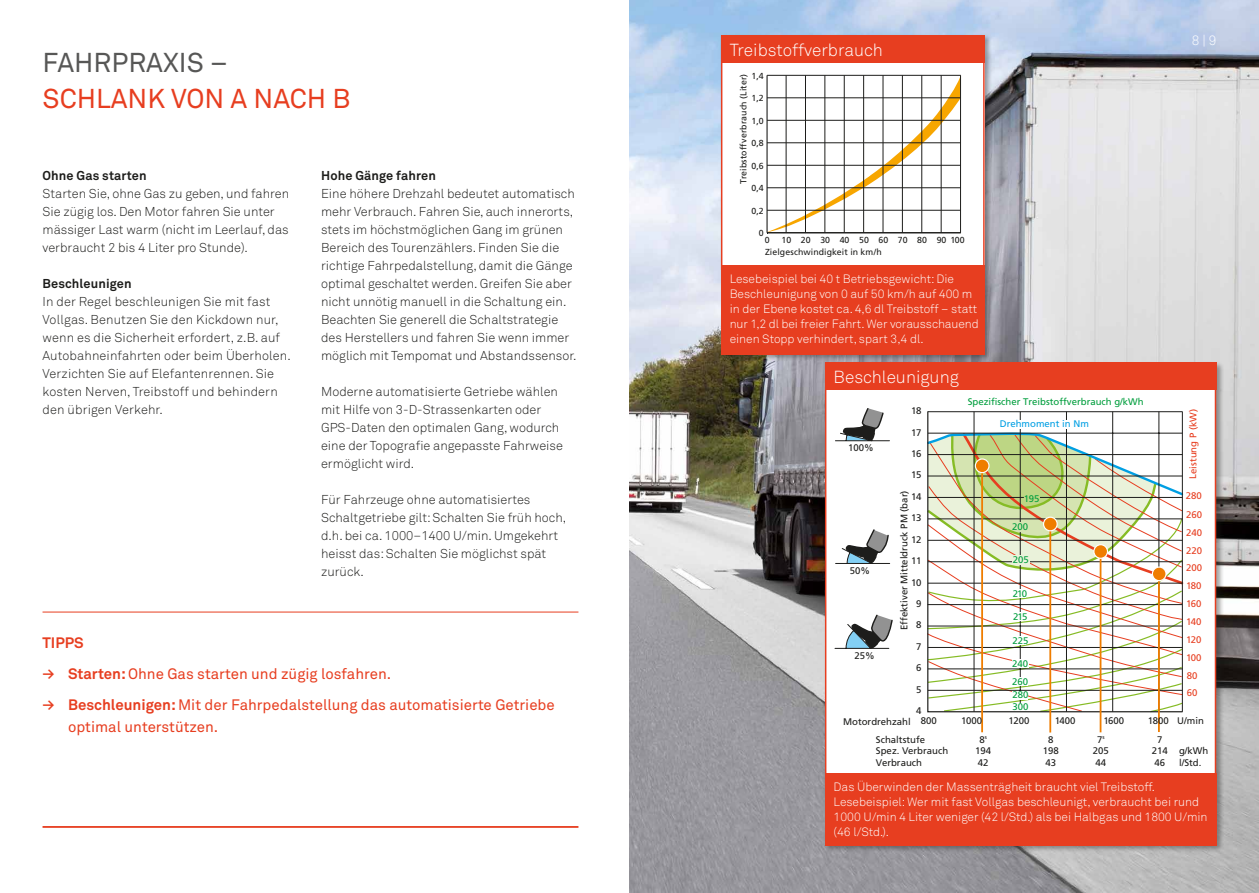
<style>
.page{position:relative;width:1259px;height:893px;background:#fff}
.page>*{position:absolute;margin:0;border:0;box-sizing:border-box;transform-origin:0 0}
.t1{font:27px "Akkurat";color:#e73e20}
.t2{font:27px "Akkurat";color:#575756}
.t3{font:300 17.25px "Akkurat";color:#fff}
.t4{font:15px/31px "Akkurat";color:#e73e20}
.t5{font:300 13.5px "Akkurat";color:#fff}
.t6{font:300 12.75px/18px "Akkurat";color:#1d1d1b}
.t7{font:700 12.75px "Akkurat";letter-spacing:.01em;color:#1d1d1b}
.t8{font:300 12px/15px "Akkurat";color:#fff}
.t9{font:9.6px "Frutiger";color:#1d1d1b}
.t10{font:9.6px/18.1px "Frutiger";color:#009e3d}
.t11{font:9.6px "Frutiger";color:#e73e20}
.t12{font:9.6px "Frutiger";color:#009fe3}
.t13{font:8.7px/11.6px "Frutiger";letter-spacing:.01em;color:#1d1d1b}
.s1{font-weight:700}
</style>
<div class="page">
<img style="left:629px;top:0;width:630px;height:893px">
<hr style="left:43px;top:612px;width:535px;height:1px;background:#e73e20">
<hr style="left:43px;top:826px;width:535px;height:2px;background:#e73e20">
<div style="left:719px;top:33px;width:273px;height:329px;background:#1d1d1b;opacity:.4"></div>
<div style="left:721px;top:43px;width:263px;height:230px;background:#fff"></div>
<div style="left:721px;top:35px;width:264px;height:28px;background:#e73e20"></div>
<div style="left:721px;top:35px;width:263px;height:235px;border:2px solid #e73e20"></div>
<svg style="left:766px;top:75px;width:194px;height:158px"></svg>
<hr style="left:960px;top:75px;width:1px;height:158px;background:#1d1d1b">
<div style="left:721px;top:265px;width:264px;height:89px;background:#e73e20"></div>
<div style="left:823px;top:361px;width:400px;height:492px;background:#1d1d1b;opacity:.4"></div>
<div style="left:825px;top:370px;width:390px;height:425px;background:#fff"></div>
<div style="left:825px;top:363px;width:391px;height:27px;background:#e73e20"></div>
<div style="left:825px;top:362px;width:391px;height:426px;border:2px solid #e73e20"></div>
<div style="left:825px;top:773px;width:391px;height:72px;background:#e73e20"></div>
<svg style="left:835px;top:529px;width:55px;height:35px"></svg>
<svg style="left:834px;top:614px;width:59px;height:35px"></svg>
<svg style="left:835px;top:408px;width:55px;height:33px"></svg>
<svg style="left:927px;top:411px;width:256px;height:302px"></svg>
<hr style="left:981px;top:467px;width:2px;height:265px;background:#ef7d00">
<hr style="left:1049px;top:525px;width:2px;height:207px;background:#ef7d00">
<hr style="left:1099px;top:553px;width:2px;height:179px;background:#ef7d00">
<div style="left:1094px;top:545px;width:13px;height:13px;background:#ef7d00;border-radius:50%"></div>
<div style="left:1093px;top:544px;width:15px;height:15px;border:1px solid #fff;border-radius:50%"></div>
<hr style="left:1158px;top:578px;width:1px;height:154px;background:#ef7d00">
<svg style="left:1152px;top:567px;width:14px;height:14px"></svg>
<div style="left:1151px;top:566px;width:15px;height:15px;border:1px solid #fff;border-radius:50%"></div>
<div style="left:1043px;top:517px;width:14px;height:14px;background:#ef7d00;border-radius:50%"></div>
<div style="left:1043px;top:517px;width:14px;height:14px;border:1px solid #fff;border-radius:50%"></div>
<svg style="left:975px;top:459px;width:14px;height:14px"></svg>
<div style="left:974px;top:458px;width:15px;height:15px;border:1px solid #fff;border-radius:50%"></div>
<h1 class="t2" style="left:43px;top:47px;width:187px">FAHRPRAXIS –</h1>
<h1 class="t1" style="left:43px;top:83px;width:309px">SCHLANK VON A NACH B</h1>
<p class="t7" style="left:43px;top:167px;width:106px">Ohne Gas starten</p>
<p class="t6" style="left:43px;top:185px;width:248px">Starten Sie, ohne Gas zu geben, und fahren Sie zügig los. Den Motor fahren Sie unter mässiger Last warm (nicht im Leerlauf, das verbraucht 2 bis 4 Liter pro Stunde).</p>
<p class="t7" style="left:43px;top:275px;width:91px">Beschleunigen</p>
<p class="t6" style="left:43px;top:293px;width:250px">In der Regel beschleunigen Sie mit fast Vollgas. Benutzen Sie den Kickdown nur, wenn es die Sicherheit erfordert, z.B. auf Autobahneinfahrten oder beim Überholen.<br>Verzichten Sie auf Elefantenrennen. Sie kosten Nerven, Treibstoff und behindern den übrigen Verkehr.</p>
<p class="t7" style="left:321px;top:168px;width:116px">Hohe Gänge fahren</p>
<p class="t6" style="left:321px;top:185px;width:257px">Eine höhere Drehzahl bedeutet automatisch mehr Verbrauch. Fahren Sie, auch innerorts, stets im höchstmöglichen Gang im grünen Bereich des Tourenzählers. Finden Sie die richtige Fahrpedalstellung, damit die Gänge optimal geschaltet werden. Greifen Sie aber nicht unnötig manuell in die Schaltung ein.<br>Beachten Sie generell die Schaltstrategie des Herstellers und fahren Sie wenn immer möglich mit Tempomat und Abstandssensor.</p>
<p class="t6" style="left:321px;top:383px;width:243px">Moderne automatisierte Getriebe wählen mit Hilfe von 3-D-Strassenkarten oder GPS-Daten den optimalen Gang, wodurch eine der Topografie angepasste Fahrweise ermöglicht wird.</p>
<p class="t6" style="left:321px;top:491px;width:247px">Für Fahrzeuge ohne automatisiertes Schaltgetriebe gilt: Schalten Sie früh hoch, d.h. bei ca. 1000–1400 U/min. Umgekehrt heisst das: Schalten Sie möglichst spät zurück.</p>
<p class="t4" style="left:43px;top:627px;width:514px"><span class="s1">TIPPS<br>≥ Starten:</span> Ohne Gas starten und zügig losfahren.<br><span class="s1">≥ Beschleunigen:</span> Mit der Fahrpedalstellung das automatisierte Getriebe</p>
<p class="t4" style="left:68px;top:712px;width:152px">optimal unterstützen.</p>
<h2 class="t3" style="left:729px;top:39px;width:155px">Treibstoffverbrauch</h2>
<p class="t13" style="left:751px;top:70px;width:14px">1,4</p>
<p class="t13" style="left:737px;top:184px;width:111px;rotate:-90deg">Treibstoffverbrauch (Liter)</p>
<p class="t13" style="left:751px;top:92px;width:14px">1,2</p>
<p class="t13" style="left:751px;top:115px;width:14px">1,0</p>
<p class="t13" style="left:751px;top:137px;width:14px">0,8</p>
<p class="t13" style="left:751px;top:160px;width:14px">0,6</p>
<p class="t13" style="left:751px;top:182px;width:14px">0,4</p>
<p class="t13" style="left:751px;top:205px;width:14px">0,2</p>
<p class="t13" style="left:759px;top:227px;width:6px">0</p>
<p class="t13" style="left:764px;top:234px;width:6px">0</p>
<p class="t13" style="left:765px;top:234px;width:201px;text-indent:17px">10 20 30 40 50 60 70 80 90 100<br>Zielgeschwindigkeit in km/h</p>
<p class="t8" style="left:729px;top:272px;width:251px">Lesebeispiel bei 40 t Betriebsgewicht: Die Beschleunigung von 0 auf 50 km/h auf 400 m in der Ebene kostet ca. 4,6 dl Treibstoff – statt nur 1,2 dl bei freier Fahrt. Wer vorausschauend einen Stopp verhindert, spart 3,4 dl.</p>
<h2 class="t3" style="left:833px;top:367px;width:127px">Beschleunigung</h2>
<p class="t9" style="left:848px;top:442px;width:27px">100%</p>
<p class="t9" style="left:850px;top:565px;width:22px">50%</p>
<p class="t9" style="left:854px;top:650px;width:22px">25%</p>
<p class="t9" style="left:911px;top:405px;width:12px">18</p>
<p class="t9" style="left:911px;top:426px;width:12px">17</p>
<p class="t9" style="left:911px;top:448px;width:12px">16</p>
<p class="t9" style="left:911px;top:469px;width:12px">15</p>
<p class="t9" style="left:898px;top:630px;width:141px;rotate:-90deg">Effektiver Mitteldruck PM (bar)</p>
<p class="t9" style="left:911px;top:491px;width:12px">14</p>
<p class="t9" style="left:911px;top:512px;width:12px">13</p>
<p class="t9" style="left:911px;top:534px;width:12px">12</p>
<p class="t9" style="left:911px;top:555px;width:12px">11</p>
<p class="t9" style="left:911px;top:576px;width:12px">10</p>
<p class="t9" style="left:916px;top:598px;width:7px">9</p>
<p class="t9" style="left:916px;top:619px;width:7px">8</p>
<p class="t9" style="left:916px;top:641px;width:7px">7</p>
<p class="t9" style="left:916px;top:662px;width:7px">6</p>
<p class="t9" style="left:916px;top:684px;width:7px">5</p>
<p class="t9" style="left:916px;top:705px;width:7px">4</p>
<p class="t10" style="left:967px;top:393px;width:178px">Spezifischer Treibstoffverbrauch g/kWh</p>
<p class="t12" style="left:999px;top:418px;width:91px">Drehmoment in Nm</p>
<p class="t10" style="left:1024px;top:490px;width:17px">195</p>
<p class="t10" style="left:1012px;top:518px;width:18px">200</p>
<p class="t10" style="left:1013px;top:551px;width:18px">205</p>
<p class="t10" style="left:1012px;top:584px;width:16px">210</p>
<p class="t10" style="left:1013px;top:607px;width:16px">215</p>
<p class="t10" style="left:1012px;top:631px;width:18px">225</p>
<p class="t10" style="left:1012px;top:654px;width:18px">240<br>260</p>
<p class="t10" style="left:1012px;top:689px;width:18px;line-height:11.9px">280<br>300</p>
<p class="t5" style="left:1191px;top:32px;width:26px">8 | 9</p>
<p class="t11" style="left:1187px;top:479px;width:71px;rotate:-90deg">Leistung P (kW)</p>
<p class="t11" style="left:1186px;top:490px;width:18px">280</p>
<p class="t11" style="left:1186px;top:509px;width:18px">260</p>
<p class="t11" style="left:1186px;top:527px;width:18px">240</p>
<p class="t11" style="left:1186px;top:545px;width:18px">220</p>
<p class="t11" style="left:1186px;top:562px;width:18px">200</p>
<p class="t11" style="left:1186px;top:580px;width:17px">180</p>
<p class="t11" style="left:1186px;top:598px;width:17px">160</p>
<p class="t11" style="left:1186px;top:616px;width:17px">140</p>
<p class="t11" style="left:1186px;top:634px;width:17px">120</p>
<p class="t11" style="left:1186px;top:652px;width:17px">100</p>
<p class="t11" style="left:1186px;top:670px;width:12px">80</p>
<p class="t11" style="left:1186px;top:687px;width:12px">60</p>
<p class="t9" style="left:1177px;top:715px;width:28px">U/min</p>
<p class="t9" style="left:843px;top:716px;width:95px">Motordrehzahl 800</p>
<p class="t9" style="left:1008px;top:715px;width:22px">1200</p>
<p class="t9" style="left:1054px;top:715px;width:22px">1400</p>
<p class="t9" style="left:1103px;top:715px;width:22px">1600</p>
<p class="t9" style="left:876px;top:734px;width:51px">Schaltstufe</p>
<p class="t9" style="left:979px;top:734px;width:9px">8<sup>s</sup></p>
<p class="t9" style="left:1048px;top:734px;width:7px">8</p>
<p class="t9" style="left:1097px;top:734px;width:9px">7<sup>s</sup></p>
<p class="t9" style="left:1157px;top:734px;width:7px">7</p>
<p class="t9" style="left:876px;top:745px;width:74px">Spez. Verbrauch</p>
<p class="t9" style="left:975px;top:745px;width:18px">194</p>
<p class="t9" style="left:1042px;top:745px;width:18px">198</p>
<p class="t9" style="left:1092px;top:745px;width:18px">205</p>
<p class="t9" style="left:1151px;top:745px;width:58px">214 g/kWh</p>
<p class="t9" style="left:876px;top:757px;width:48px">Verbrauch</p>
<p class="t9" style="left:978px;top:757px;width:12px">42</p>
<p class="t9" style="left:1045px;top:757px;width:12px">43</p>
<p class="t9" style="left:1095px;top:757px;width:12px">44</p>
<p class="t9" style="left:1154px;top:757px;width:12px">46</p>
<p class="t9" style="left:1179px;top:757px;width:24px">l/Std.</p>
<p class="t9" style="left:961px;top:715px;width:22px">1000</p>
<p class="t9" style="left:1147px;top:715px;width:22px">1800</p>
<p class="t8" style="left:833px;top:780px;width:375px">Das Überwinden der Massenträgheit braucht viel Treibstoff.<br>Lesebeispiel: Wer mit fast Vollgas beschleunigt, verbraucht bei rund 1000 U/min 4 Liter weniger (42 l/Std.) als bei Halbgas und 1800 U/min (46 l/Std.).</p>
</div>
